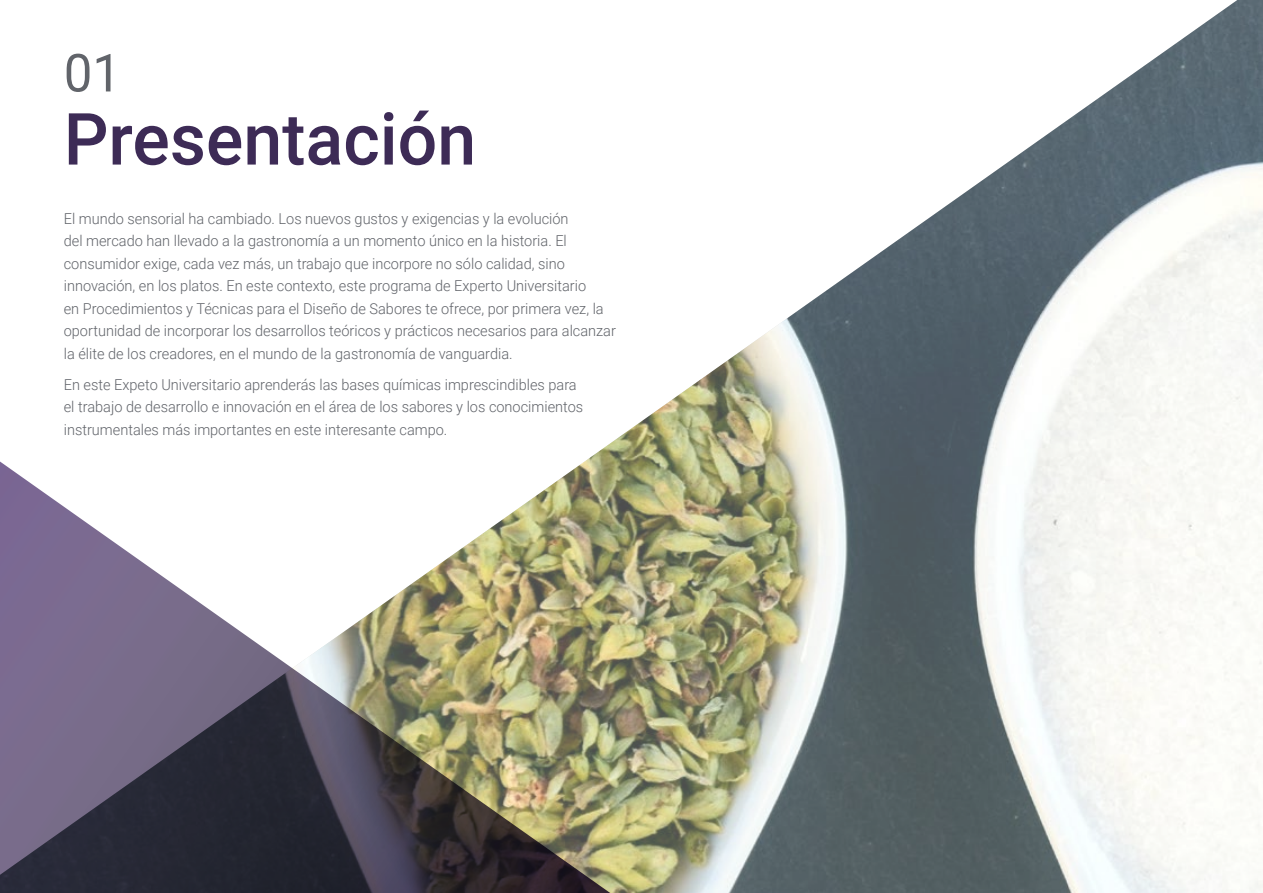
<style>
.page{position:relative;width:1263px;height:893px;background:#fff}
.page>*{position:absolute;margin:0;border:0;box-sizing:border-box;transform-origin:0 0}
.t1{font:500 72px "Roboto";color:#3d2b56}
.t2{font:52.5px "Roboto";color:#61646a}
.t3{font:300 15px/22.5px "Roboto";color:#61646a}
</style>
<div class="page">
<img style="left:607px;top:0;width:656px;height:893px">
<svg style="left:0;top:446px;width:640px;height:447px"></svg>
<h2 class="t2" style="left:64px;top:36px;width:59px">01</h2>
<h1 class="t1" style="left:64px;top:89px;width:414px">Presentación</h1>
<p class="t3" style="left:64px;top:207px;width:554px">El mundo sensorial ha cambiado. Los nuevos gustos y exigencias y la evolución<br>del mercado han llevado a la gastronomía a un momento único en la historia. El consumidor exige, cada vez más, un trabajo que incorpore no sólo calidad, sino innovación, en los platos. En este contexto, este programa de Experto Universitario<br>en Procedimientos y Técnicas para el Diseño de Sabores te ofrece, por primera vez, la oportunidad de incorporar los desarrollos teóricos y prácticos necesarios para alcanzar la élite de los creadores, en el mundo de la gastronomía de vanguardia.</p>
<p class="t3" style="left:64px;top:373px;width:521px">En este Expeto Universitario aprenderás las bases químicas imprescindibles para el trabajo de desarrollo e innovación en el área de los sabores y los conocimientos instrumentales más importantes en este interesante campo.</p>
</div>
